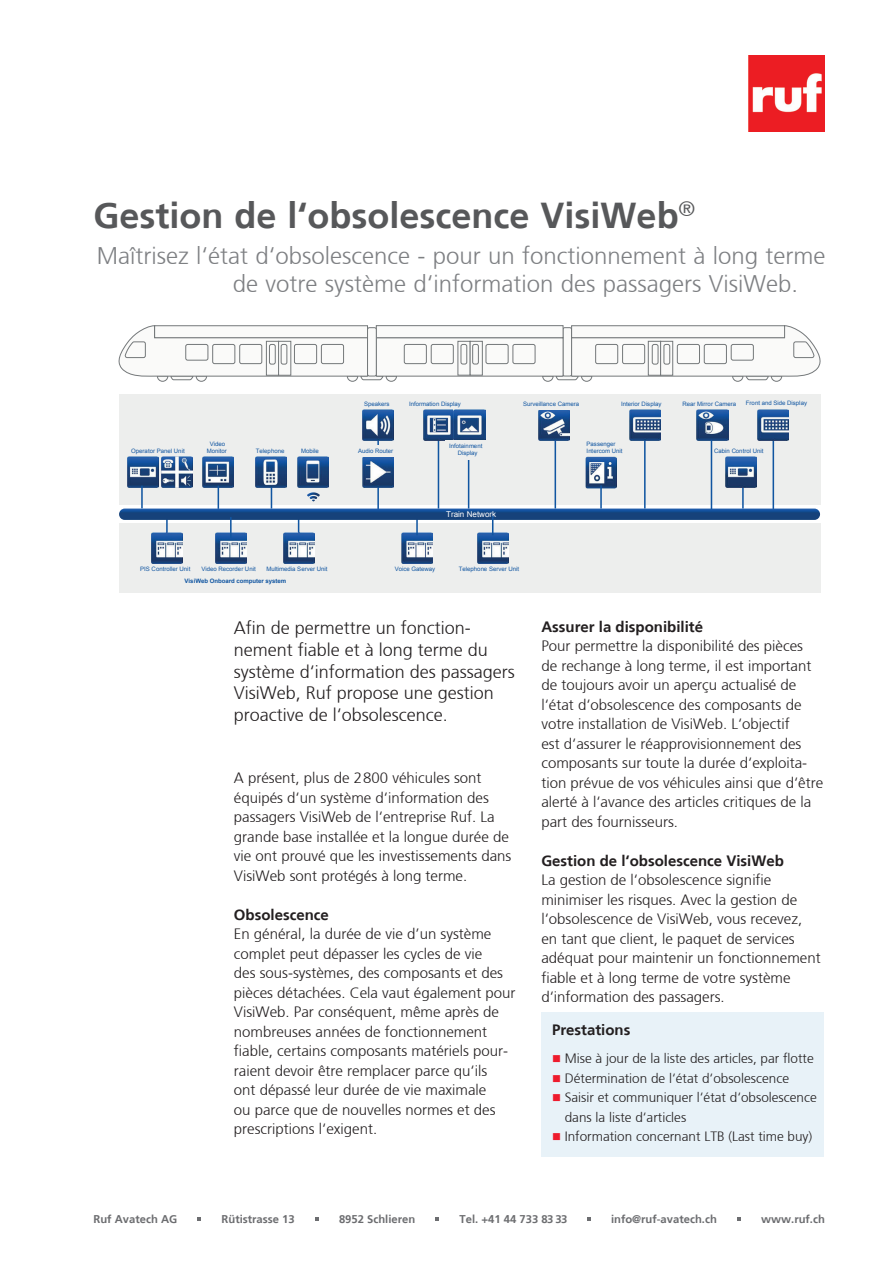
<style>
.page{position:relative;width:893px;height:1263px;background:#fff}
.page>*{position:absolute;margin:0;border:0;box-sizing:border-box;transform-origin:0 0}
.t1{font:700 36px "Frutiger";color:#57585a}
.t2{font:300 24px/28.8px "Frutiger";color:#7e8083}
.t3{font:300 18px/21.6px "Frutiger";color:#231f20}
.t4{font:300 15px/19.5px "Frutiger";color:#231f20}
.t5{font:700 15px "Frutiger";color:#231f20}
.t6{font:300 13.5px/19.5px "Frutiger";color:#231f20}
.t7{font:700 11.25px "Frutiger";color:#6c6d70}
.t8{font:8.1px "Arial";color:#fff}
.t9{font:6px/7.2px "Arial";color:#1055a1}
.t10{font:700 6px "Arial";letter-spacing:-.005em;color:#1055a1}
.s1{color:#ee1b2d}
</style>
<div class="page">
<img style="left:748px;top:55px;width:77px;height:77px">
<svg style="left:737px;top:1217px;width:4px;height:3px"></svg>
<div style="left:541px;top:1012px;width:283px;height:145px;background:#e8f2f8"></div>
<div style="left:119px;top:394px;width:701px;height:111px;background:#edeeed"></div>
<div style="left:119px;top:524px;width:701px;height:69px;background:#edeeed"></div>
<hr style="left:166px;top:513px;width:2px;height:28px;background:#1055a1">
<hr style="left:773px;top:440px;width:1px;height:69px;background:#1055a1">
<hr style="left:644px;top:440px;width:2px;height:68px;background:#1055a1">
<hr style="left:468px;top:421px;width:1px;height:87px;background:#1055a1">
<hr style="left:438px;top:421px;width:1px;height:87px;background:#1055a1">
<hr style="left:555px;top:430px;width:1px;height:78px;background:#1055a1">
<hr style="left:377px;top:432px;width:2px;height:79px;background:#1055a1">
<svg style="left:298px;top:520px;width:1px;height:13px"></svg>
<img style="left:128px;top:457px;width:31px;height:31px">
<img style="left:162px;top:457px;width:31px;height:31px">
<img style="left:151px;top:533px;width:32px;height:31px">
<img style="left:362px;top:457px;width:31px;height:31px">
<img style="left:758px;top:409px;width:31px;height:31px">
<img style="left:629px;top:409px;width:31px;height:31px">
<img style="left:215px;top:533px;width:31px;height:31px">
<img style="left:401px;top:533px;width:31px;height:31px">
<img style="left:283px;top:533px;width:31px;height:31px">
<img style="left:539px;top:410px;width:31px;height:30px">
<img style="left:424px;top:409px;width:61px;height:31px">
<img style="left:203px;top:457px;width:31px;height:31px">
<img style="left:585px;top:457px;width:32px;height:31px">
<svg style="left:218px;top:486px;width:1px;height:22px"></svg>
<hr style="left:141px;top:486px;width:2px;height:22px;background:#1055a1">
<img style="left:298px;top:457px;width:31px;height:31px">
<hr style="left:742px;top:476px;width:2px;height:32px;background:#1055a1">
<img style="left:725px;top:457px;width:32px;height:31px">
<svg style="left:416px;top:520px;width:2px;height:15px"></svg>
<svg style="left:307px;top:492px;width:13px;height:9px"></svg>
<hr style="left:600px;top:485px;width:2px;height:23px;background:#1055a1">
<hr style="left:271px;top:478px;width:1px;height:30px;background:#1055a1">
<img style="left:119px;top:508px;width:701px;height:12px;border-radius:6px">
<img style="left:256px;top:457px;width:31px;height:31px">
<img style="left:697px;top:409px;width:31px;height:31px">
<div style="left:351px;top:446px;width:53px;height:11px;background:#edeeed"></div>
<div style="left:445px;top:440px;width:47px;height:19px;background:#edeeed"></div>
<hr style="left:711px;top:440px;width:1px;height:69px;background:#1055a1">
<hr style="left:230px;top:517px;width:2px;height:21px;background:#1055a1">
<img style="left:477px;top:533px;width:31px;height:31px">
<svg style="left:492px;top:516px;width:1px;height:19px"></svg>
<img style="left:363px;top:409px;width:31px;height:31px">
<div style="left:376px;top:338px;width:187px;height:38px;background:#fafaf9"></div>
<div style="left:376px;top:326px;width:187px;height:12px;background:#fafaf9"></div>
<div style="left:376px;top:325px;width:187px;height:13px;border:1px solid #74787a"></div>
<div style="left:431px;top:344px;width:23px;height:20px;border:1px solid #74787a;border-radius:2px"></div>
<div style="left:404px;top:344px;width:23px;height:20px;border:1px solid #74787a;border-radius:2px"></div>
<div style="left:513px;top:344px;width:22px;height:20px;border:1px solid #74787a;border-radius:2px"></div>
<div style="left:486px;top:344px;width:22px;height:20px;border:1px solid #74787a;border-radius:2px"></div>
<svg style="left:460px;top:344px;width:8px;height:21px"></svg>
<div style="left:458px;top:341px;width:12px;height:34px;border:1px solid #74787a"></div>
<div style="left:470px;top:341px;width:13px;height:34px;border:1px solid #74787a"></div>
<div style="left:461px;top:344px;width:6px;height:20px;background:#fafaf9;border-radius:2px"></div>
<div style="left:461px;top:344px;width:6px;height:20px;border:1px solid #74787a;border-radius:2px"></div>
<div style="left:472px;top:344px;width:7px;height:20px;border:1px solid #74787a;border-radius:2px"></div>
<svg style="left:118px;top:325px;width:279px;height:57px"></svg>
<div style="left:266px;top:341px;width:13px;height:34px;background:#fafaf9"></div>
<div style="left:266px;top:341px;width:13px;height:35px;border:1px solid #74787a"></div>
<svg style="left:280px;top:343px;width:9px;height:31px"></svg>
<div style="left:278px;top:341px;width:13px;height:35px;border:1px solid #74787a"></div>
<div style="left:269px;top:344px;width:7px;height:20px;border:1px solid #74787a;border-radius:2px"></div>
<div style="left:281px;top:344px;width:6px;height:20px;background:#fafaf9;border-radius:2px"></div>
<div style="left:281px;top:344px;width:6px;height:20px;border:1px solid #74787a;border-radius:2px"></div>
<svg style="left:542px;top:325px;width:279px;height:57px"></svg>
<svg style="left:662px;top:343px;width:9px;height:31px"></svg>
<div style="left:660px;top:341px;width:13px;height:35px;border:1px solid #74787a"></div>
<svg style="left:650px;top:343px;width:9px;height:31px"></svg>
<div style="left:648px;top:341px;width:13px;height:35px;border:1px solid #74787a"></div>
<div style="left:664px;top:344px;width:6px;height:20px;background:#fafaf9;border-radius:2px"></div>
<div style="left:664px;top:344px;width:6px;height:20px;border:1px solid #74787a;border-radius:2px"></div>
<div style="left:652px;top:344px;width:6px;height:20px;background:#fafaf9;border-radius:2px"></div>
<div style="left:652px;top:344px;width:6px;height:20px;border:1px solid #74787a;border-radius:2px"></div>
<h1 class="t1" style="left:94px;top:194px;width:603px">Gestion de l‘obsolescence VisiWeb<sup>®</sup></h1>
<h2 class="t2" style="left:233px;top:241px;width:594px;text-indent:-136px">Maîtrisez l‘état d‘obsolescence - pour un fonctionnement à long terme de votre système d‘information des passagers VisiWeb.</h2>
<p class="t9" style="left:364px;top:400px;width:27px">Speakers</p>
<p class="t9" style="left:409px;top:400px;width:53px">Information Display</p>
<p class="t9" style="left:523px;top:400px;width:58px">Surveillance Camera</p>
<p class="t9" style="left:621px;top:400px;width:42px">Interior Display</p>
<p class="t9" style="left:746px;top:399px;width:63px">Front and Side Display</p>
<p class="t9" style="left:682px;top:400px;width:55px">Rear Mirror Camera</p>
<p class="t9" style="left:131px;top:448px;width:55px">Operator Panel Unit</p>
<p class="t9" style="left:207px;top:440px;width:22px;text-align:center">Video<br>Monitor</p>
<p class="t9" style="left:256px;top:448px;width:30px">Telephone</p>
<p class="t9" style="left:301px;top:448px;width:19px">Mobile</p>
<p class="t9" style="left:358px;top:448px;width:37px">Audio Router</p>
<p class="t9" style="left:458px;top:442px;width:26px;text-indent:-9px">Infotainment<br>Display</p>
<p class="t9" style="left:587px;top:440px;width:37px">Passenger<br>Intercom Unit</p>
<p class="t9" style="left:714px;top:448px;width:51px">Cabin Control Unit</p>
<p class="t8" style="left:446px;top:508px;width:52px">Train Network</p>
<p class="t9" style="left:140px;top:566px;width:52px">PIS Controller Unit</p>
<p class="t9" style="left:201px;top:566px;width:56px">Video Recorder Unit</p>
<p class="t9" style="left:266px;top:566px;width:63px">Multimedia Server Unit</p>
<p class="t9" style="left:395px;top:566px;width:42px">Voice Gateway</p>
<p class="t9" style="left:459px;top:565px;width:62px">Telephone Server Unit</p>
<p class="t10" style="left:185px;top:577px;width:103px">VisiWeb Onboard computer system</p>
<p class="t3" style="left:234px;top:617px;width:283px">Afin de permettre un fonction&shy;nement fiable et à long terme du système d‘information des passagers<br>VisiWeb, Ruf propose une gestion proactive de l‘obsolescence.</p>
<p class="t4" style="left:234px;top:768px;width:279px">A présent, plus de 2800 véhicules sont équipés d‘un système d‘information des passagers VisiWeb de l‘entreprise Ruf. La grande base installée et la longue durée de vie ont prouvé que les investissements dans VisiWeb sont protégés à long terme.</p>
<p class="t5" style="left:234px;top:906px;width:96px">Obsolescence</p>
<p class="t4" style="left:234px;top:924px;width:283px">En général, la durée de vie d’un système complet peut dépasser les cycles de vie<br>des sous-systèmes, des composants et des pièces détachées. Cela vaut également pour VisiWeb. Par conséquent, même après de nombreuses années de fonctionnement fiable, certains composants matériels pour&shy;raient devoir être remplacer parce qu‘ils<br>ont dépassé leur durée de vie maximale<br>ou parce que de nouvelles normes et des prescriptions l‘exigent.</p>
<p class="t5" style="left:541px;top:618px;width:163px">Assurer la disponibilité</p>
<p class="t4" style="left:541px;top:636px;width:283px">Pour permettre la disponibilité des pièces<br>de rechange à long terme, il est important de toujours avoir un aperçu actualisé de l‘état d‘obsolescence des composants de votre installation de VisiWeb. L‘objectif<br>est d‘assurer le réapprovisionnement des composants sur toute la durée d‘exploita&shy;tion prévue de vos véhicules ainsi que d‘être alerté à l‘avance des articles critiques de la part des fournisseurs.</p>
<p class="t5" style="left:541px;top:852px;width:244px">Gestion de l‘obsolescence VisiWeb</p>
<p class="t4" style="left:541px;top:870px;width:281px">La gestion de l‘obsolescence signifie minimiser les risques. Avec la gestion de l‘obsolescence de VisiWeb, vous recevez, en tant que client, le paquet de services adéquat pour maintenir un fonctionnement fiable et à long terme de votre système d‘information des passagers.</p>
<p class="t5" style="left:552px;top:1021px;width:80px">Prestations</p>
<p class="t6" style="left:552px;top:1049px;width:263px"><span class="s1">■</span> Mise à jour de la liste des articles, par flotte</p>
<p class="t6" style="left:552px;top:1068px;width:239px"><span class="s1">■</span> Détermination de l‘état d‘obsolescence</p>
<p class="t6" style="left:565px;top:1088px;width:254px;text-indent:-13px"><span class="s1">■</span> Saisir et communiquer l‘état d‘obsolescence dans la liste d‘articles</p>
<p class="t6" style="left:552px;top:1127px;width:262px"><span class="s1">■</span> Information concernant LTB (Last time buy)</p>
<p class="t7" style="left:94px;top:1212px;width:85px">Ruf Avatech AG</p>
<p class="t7" style="left:222px;top:1212px;width:75px">Rütistrasse 13</p>
<p class="t7" style="left:339px;top:1212px;width:78px">8952 Schlieren</p>
<p class="t7" style="left:460px;top:1212px;width:109px">Tel. +41 44 733 83 33</p>
<p class="t7" style="left:611px;top:1212px;width:107px">info@ruf-avatech.ch</p>
<p class="t7" style="left:761px;top:1212px;width:65px">www.ruf.ch</p>
</div>
